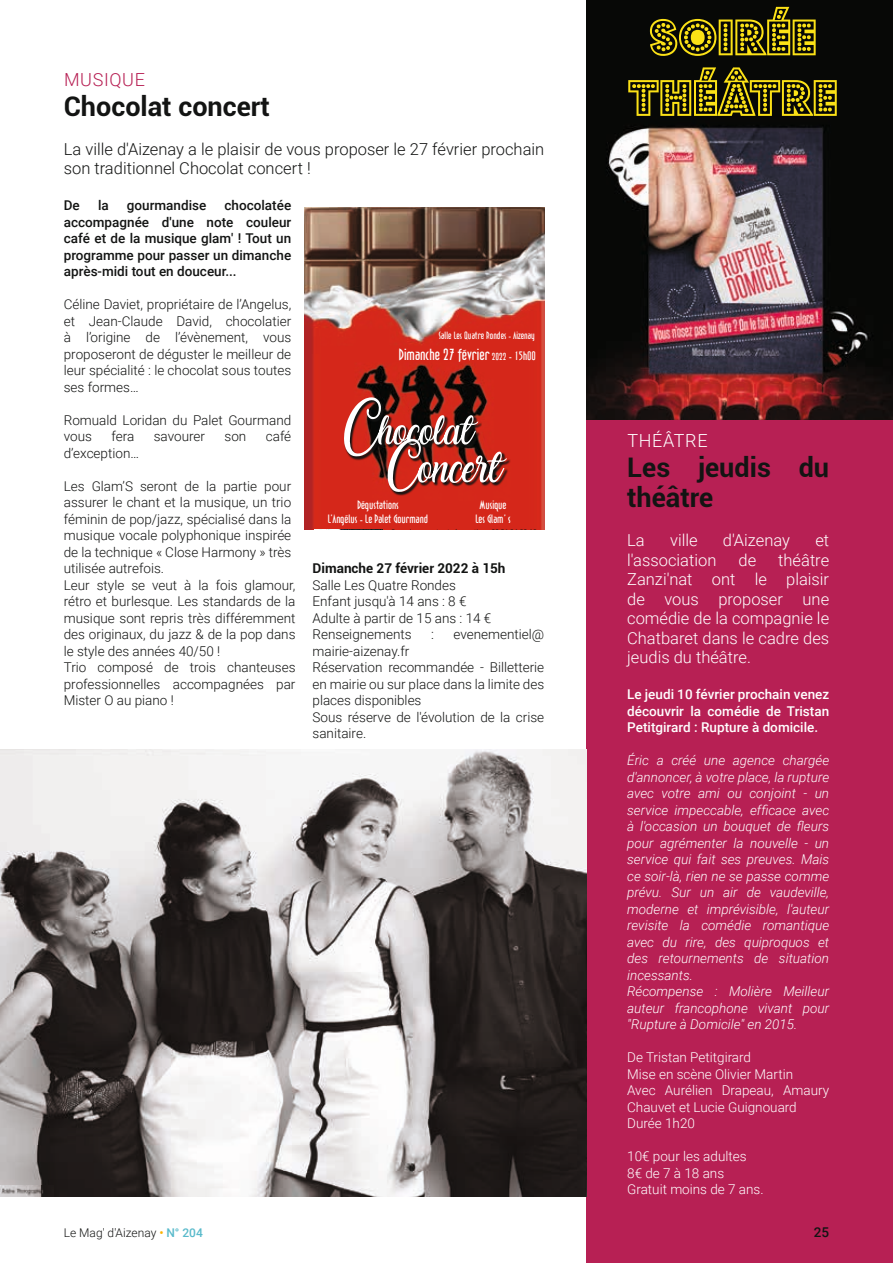
<style>
.page{position:relative;width:893px;height:1263px;background:#fff}
.page>*{position:absolute;margin:0;border:0;box-sizing:border-box;transform-origin:0 0}
.t1{font:50.4px/60.6px "Budmo Jigglish";color:#fbe116;text-align:center}
.t2{font:700 27px/30px "Roboto";color:#131413}
.t3{font:300 18px "Roboto";letter-spacing:.035em;color:#fff}
.t4{font:300 18px "Roboto";letter-spacing:.035em;color:#b72054}
.t5{font:300 16.5px/19.5px "Roboto";color:#fff;text-align:justify}
.t6{font:300 16.5px/19.5px "Roboto";color:#131413}
.t7{font:16.05px "Deco Tech";color:#fff}
.t8{font:300 13.5px/16.5px "Roboto";color:#131413}
.t9{font:italic 300 13.5px/16.5px "Roboto";color:#fff}
.t10{font:300 13.5px/16.5px "Roboto";color:#fff}
.t11{font:500 13.5px/16.5px "Roboto";color:#131413;text-align:justify}
.t12{font:500 13.5px/16.5px "Roboto";color:#fff;text-align:justify}
.t13{font:700 13.5px "Roboto";color:#131413}
.t14{font:12px/14.4px "Deco Tech";color:#fff;text-align:center}
.t15{font:300 12px "Roboto";color:#131413}
.t16{font:10.35px "Deco Tech";color:#fff}
.s1{font-size:10.05px}
.s2{font-size:12.15px}
.s3{font-weight:500;color:#fbb200}
.s4{font-weight:500;color:#59bacb}
</style>
<div class="page">
<div style="left:587px;top:26px;width:306px;height:1237px;background:#b72054"></div>
<img style="left:587px;top:0;width:306px;height:419px">
<img style="left:0;top:749px;width:587px;height:447px">
<img style="left:0;top:1186px;width:53px;height:10px">
<img style="left:304px;top:208px;width:240px;height:321px">
<div style="left:344px;top:397px;width:167px;height:99px;background:#d5271a"></div>
<div style="left:388px;top:439px;width:123px;height:57px;background:#131413;opacity:.75"></div>
<svg style="left:344px;top:397px;width:163px;height:95px"></svg>
<img style="left:319px;top:529px;width:63px;height:1px">
<h3 class="t4" style="left:64px;top:67px;width:82px">MUSIQUE</h3>
<h2 class="t2" style="left:64px;top:90px;width:208px">Chocolat concert</h2>
<p class="t6" style="left:64px;top:139px;width:482px">La ville d'Aizenay a le plaisir de vous proposer le 27 février prochain son traditionnel Chocolat concert !</p>
<p class="t11" style="left:64px;top:197px;width:18px">De</p>
<p class="t11" style="left:98px;top:197px;width:12px">la</p>
<p class="t11" style="left:127px;top:197px;width:81px">gourmandise</p>
<p class="t11" style="left:64px;top:197px;width:229px;text-indent:161px">chocolatée accompagnée d'une note couleur café et de la musique glam' ! Tout un programme pour passer un dimanche après-midi tout en douceur...</p>
<p class="t8" style="left:64px;top:296px;width:229px;text-align:justify">Céline Daviet, propriétaire de l’Angelus, et Jean-Claude David, chocolatier à l’origine de l’évènement, vous proposeront de déguster le meilleur de leur spécialité : le chocolat sous toutes ses formes…</p>
<p class="t8" style="left:64px;top:411px;width:229px">Romuald Loridan du Palet Gourmand vous</p>
<p class="t16" style="left:439px;top:330px;width:97px">Salle Les Quatre Rondes - Aizenay</p>
<p class="t7" style="left:399px;top:346px;width:139px">Dimanche 27 février <span class="s1">2022</span> <span class="s2">- 15h00</span></p>
<p class="t8" style="left:111px;top:428px;width:24px">fera</p>
<p class="t8" style="left:154px;top:428px;width:53px">savourer</p>
<p class="t8" style="left:224px;top:428px;width:23px">son</p>
<p class="t8" style="left:266px;top:428px;width:27px">café</p>
<p class="t8" style="left:64px;top:444px;width:77px">d’exception…</p>
<p class="t8" style="left:64px;top:477px;width:233px">Les Glam’S seront de la partie pour assurer le chant et la musique, un trio féminin de pop/jazz, spécialisé dans la musique vocale polyphonique inspirée de la technique « Close Harmony » très utilisée autrefois.<br>Leur style se veut à la fois glamour, rétro et burlesque. Les standards de la musique sont repris très différemment des originaux, du jazz &amp; de la pop dans le style des années 40/50 !<br>Trio composé de trois chanteuses professionnelles accompagnées par Mister O au piano !</p>
<p class="t14" style="left:475px;top:498px;width:37px">Musique<br>Les Glam ’ s</p>
<p class="t14" style="left:328px;top:498px;width:102px">Dégustations<br>L’Angélus - Le Palet Gourmand</p>
<p class="t13" style="left:313px;top:559px;width:194px">Dimanche 27 février 2022 à 15h</p>
<p class="t8" style="left:313px;top:576px;width:180px">Salle Les Quatre Rondes<br>Enfant jusqu'à 14 ans : 8 €<br>Adulte à partir de 15 ans : 14 €<br>Renseignements</p>
<p class="t8" style="left:431px;top:626px;width:4px">:</p>
<p class="t8" style="left:454px;top:626px;width:92px">evenementiel@</p>
<p class="t8" style="left:313px;top:642px;width:233px">mairie-aizenay.fr<br>Réservation recommandée - Billetterie en mairie ou sur place dans la limite des places disponibles<br>Sous réserve de l'évolution de la crise sanitaire.</p>
<h1 class="t1" style="left:628px;top:6px;width:211px">SOIRÉE<br>THÉÂTRE</h1>
<h3 class="t3" style="left:627px;top:428px;width:82px">THÉÂTRE</h3>
<h2 class="t2" style="left:627px;top:452px;width:203px">Les jeudis du théâtre</h2>
<p class="t5" style="left:627px;top:530px;width:19px">La</p>
<p class="t5" style="left:670px;top:530px;width:29px">ville</p>
<p class="t5" style="left:723px;top:530px;width:69px">d'Aizenay</p>
<p class="t5" style="left:815px;top:530px;width:15px">et</p>
<p class="t5" style="left:627px;top:549px;width:91px">l'association</p>
<p class="t5" style="left:738px;top:549px;width:19px">de</p>
<p class="t5" style="left:627px;top:549px;width:203px;text-indent:151px">théâtre Zanzi'nat ont le plaisir de vous proposer une comédie de la compagnie le Chatbaret dans le cadre des jeudis du théâtre.</p>
<p class="t12" style="left:627px;top:686px;width:203px">Le jeudi 10 février prochain venez découvrir la comédie de Tristan Petitgirard : Rupture à domicile.</p>
<p class="t9" style="left:627px;top:752px;width:203px">Éric a créé une agence chargée d'annoncer, à votre place, la rupture avec votre ami ou conjoint - un service impeccable, efficace avec à l'occasion un bouquet de fleurs pour agrémenter la nouvelle - un service qui fait ses preuves. Mais ce soir-là, rien ne se passe comme prévu. Sur un air de vaudeville, moderne et imprévisible, l'auteur revisite la comédie romantique avec du rire, des quiproquos et des retournements de situation incessants.<br>Récompense : Molière Meilleur auteur francophone vivant pour "Rupture à Domicile" en 2015.</p>
<p class="t10" style="left:627px;top:1049px;width:203px">De Tristan Petitgirard<br>Mise en scène Olivier Martin<br>Avec Aurélien Drapeau, Amaury<br>Chauvet et Lucie Guignouard<br>Durée 1h20</p>
<p class="t10" style="left:627px;top:1148px;width:138px">10€ pour les adultes<br>8€ de 7 à 18 ans<br>Gratuit moins de 7 ans.</p>
<p class="t15" style="left:64px;top:1225px;width:141px">Le Mag' d'Aizenay <span class="s3">•</span> <span class="s4">N° 204</span></p>
<p class="t11" style="left:814px;top:1224px;width:17px">25</p>
</div>
